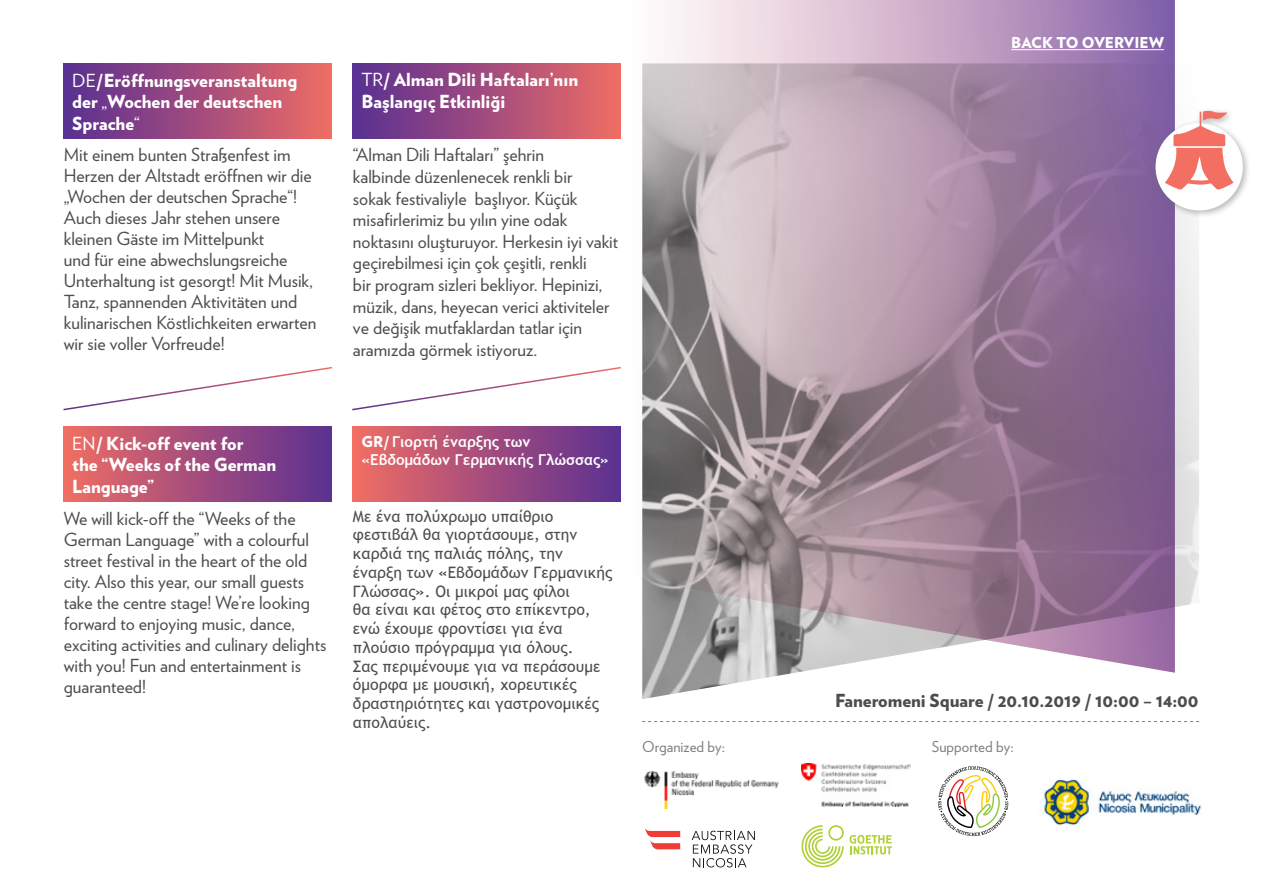
<style>
.page{position:relative;width:1263px;height:893px;background:#fff}
.page>*{position:absolute;margin:0;border:0;box-sizing:border-box;transform-origin:0 0}
.t1{font:18px/21px "Verlag";color:#4d4d4d}
.t2{font:900 18px/21.6px "Verlag";color:#fff}
.t3{font:900 18px "Verlag";color:#4d4d4d}
.t4{font:15.75px/18.8px "Trebuchet MS";color:#4d4d4d}
.t5{font:700 15px/18px "Trebuchet MS";color:#fff}
.t6{font:15px "Verlag";color:#808080}
.t7{font:900 15px "Verlag";color:#fff}
.s1{font-weight:400}
.s2{font-family:"Verlag";font-weight:900}
.s3{font-weight:700}
</style>
<div class="page">
<img style="left:642px;top:218px;width:557px;height:481px">
<div style="left:64px;top:64px;width:268px;height:74px;background:linear-gradient(to right,#582e93,#ed6b65)"></div>
<div style="left:64px;top:427px;width:268px;height:74px;background:linear-gradient(to right,#ef6c65,#5a2f93)"></div>
<svg style="left:618px;top:0;width:557px;height:673px;background:#a892a6"></svg>
<svg style="left:63px;top:367px;width:269px;height:44px"></svg>
<svg style="left:642px;top:721px;width:557px;height:1px"></svg>
<div style="left:353px;top:63px;width:268px;height:75px;background:linear-gradient(to right,#582e93,#ed6b66)"></div>
<svg style="left:352px;top:366px;width:270px;height:45px"></svg>
<hr style="left:1011px;top:49px;width:153px;height:1px;background:#fff">
<div style="left:1151px;top:107px;width:99px;height:111px;background:#6d6e71;opacity:.5"></div>
<div style="left:1155px;top:123px;width:88px;height:87px;background:#fff;border-radius:50%"></div>
<svg style="left:1165px;top:111px;width:68px;height:79px"></svg>
<div style="left:353px;top:427px;width:268px;height:74px;background:linear-gradient(to right,#f06c65,#5a2f93)"></div>
<img style="left:644px;top:771px;width:135px;height:38px">
<svg style="left:692px;top:831px;width:63px;height:36px"></svg>
<svg style="left:644px;top:828px;width:36px;height:21px"></svg>
<svg style="left:801px;top:825px;width:91px;height:42px"></svg>
<img style="left:801px;top:764px;width:109px;height:42px">
<svg style="left:938px;top:766px;width:70px;height:70px"></svg>
<img style="left:1039px;top:779px;width:163px;height:47px">
<p class="t2" style="left:72px;top:68px;width:226px"><span class="s1">DE</span>/Eröffnungsveranstaltung der <span class="s1">„</span>Wochen der deutschen<br>Sprache<span class="s1">“</span></p>
<p class="t1" style="left:64px;top:143px;width:254px">Mit einem bunten Straßenfest im Herzen der Altstadt eröffnen wir die „Wochen der deutschen Sprache“!<br>Auch dieses Jahr stehen unsere kleinen Gäste im Mittelpunkt<br>und für eine abwechslungsreiche Unterhaltung ist gesorgt! Mit Musik, Tanz, spannenden Aktivitäten und kulinarischen Köstlichkeiten erwarten wir sie voller Vorfreude!</p>
<p class="t2" style="left:361px;top:68px;width:218px"><span class="s1">TR</span>/ Alman Dili Haftaları’nın<br>Başlangıç Etkinliği</p>
<p class="t1" style="left:353px;top:143px;width:267px;line-height:21.6px">“Alman Dili Haftaları” şehrin<br>kalbinde düzenlenecek renkli bir<br>sokak festivaliyle başlıyor. Küçük misafirlerimiz bu yılın yine odak noktasını oluşturuyor. Herkesin iyi vakit geçirebilmesi için çok çeşitli, renkli<br>bir program sizleri bekliyor. Hepinizi, müzik, dans, heyecan verici aktiviteler ve değişik mutfaklardan tatlar için aramızda görmek istiyoruz.</p>
<p class="t7" style="left:1011px;top:30px;width:154px">BACK TO OVERVIEW</p>
<p class="t2" style="left:72px;top:432px;width:205px"><span class="s1">EN</span>/ Kick-off event for<br>the “Weeks of the German<br>Language”</p>
<p class="t1" style="left:64px;top:507px;width:264px">We will kick-off the “Weeks of the German Language” with a colourful street festival in the heart of the old city. Also this year, our small guests take the centre stage! We’re looking forward to enjoying music, dance, exciting activities and culinary delights with you! Fun and entertainment is guaranteed!</p>
<p class="t5" style="left:361px;top:433px;width:249px"><span class="s2">GR/</span> Γιορτή έναρξης των «Εβδομάδων Γερμανικής Γλώσσας»</p>
<p class="t4" style="left:353px;top:507px;width:261px">Με ένα πολύχρωμο υπαίθριο φεστιβάλ θα γιορτάσουμε, στην καρδιά της παλιάς πόλης, την έναρξη των <span class="s3">«</span>Εβδομάδων Γερμανικής<br>Γλώσσας<span class="s3">»</span>. Οι μικροί μας φίλοι<br>θα είναι και φέτος στο επίκεντρο, ενώ έχουμε φροντίσει για ένα πλούσιο πρόγραμμα για όλους.<br>Σας περιμένουμε για να περάσουμε όμορφα με μουσική, χορευτικές δραστηριότητες και γαστρονομικές απολαύεις.</p>
<p class="t3" style="left:835px;top:685px;width:365px">Faneromeni Square / 20.10.2019 / 10:00 – 14:00</p>
<p class="t6" style="left:642px;top:735px;width:84px">Organized by:</p>
<p class="t6" style="left:932px;top:735px;width:83px">Supported by:</p>
</div>
